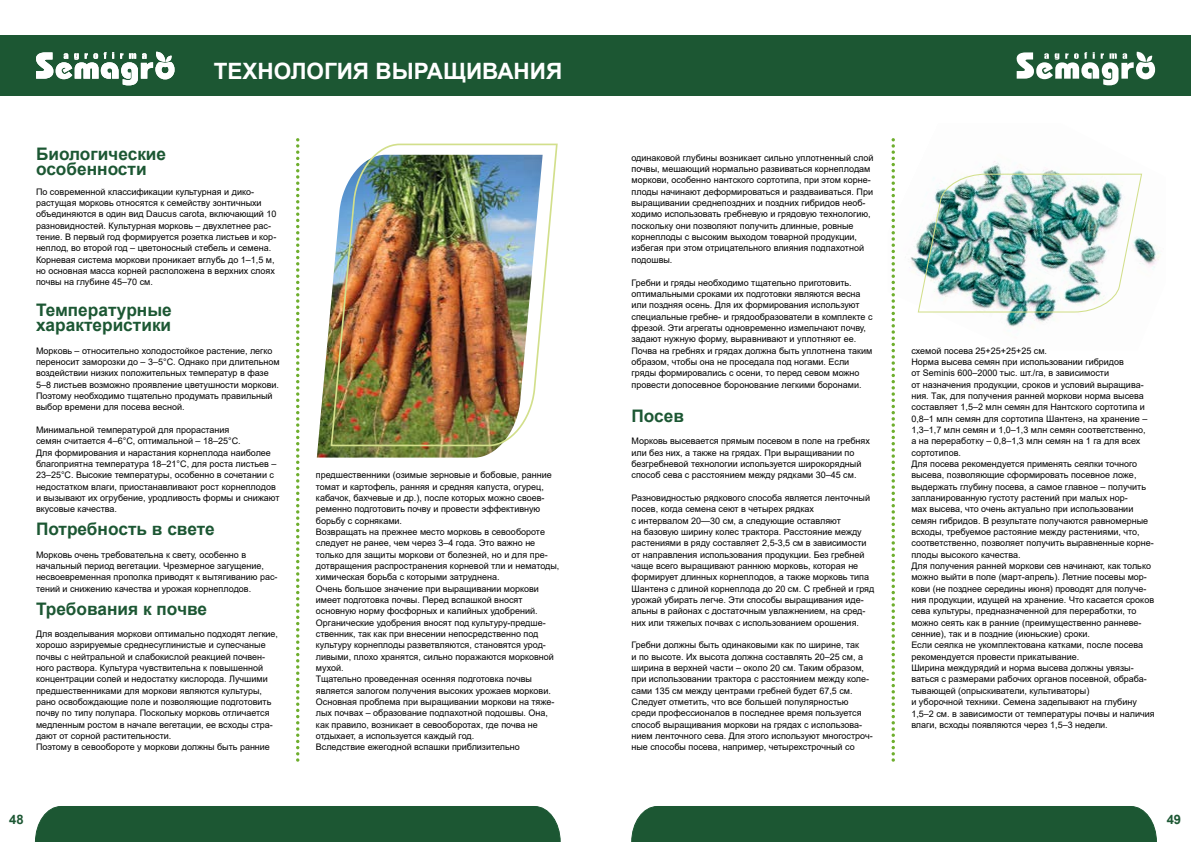
<style>
.page{position:relative;width:1191px;height:842px;background:#fff}
.page>*{position:absolute;margin:0;border:0;box-sizing:border-box;transform-origin:0 0}
.t1{font:700 22.5px "Arial";color:#fff}
.t2{font:700 17.3px/15px "Arial";color:#1c5733}
.t3{font:700 13px "Arial";color:#1c5733}
.t4{font:9px/11.3px "Arial";color:#000}
</style>
<div class="page">
<div style="left:631px;top:806px;width:526px;height:36px;background:#1c5733"></div>
<div style="left:34px;top:806px;width:527px;height:36px;background:#1c5733"></div>
<div style="left:575px;top:35px;width:616px;height:61px;background:#1c5733"></div>
<div style="left:0;top:35px;width:615px;height:61px;background:#1c5733"></div>
<svg style="left:1016px;top:52px;width:139px;height:33px"></svg>
<svg style="left:36px;top:52px;width:138px;height:33px"></svg>
<img style="left:317px;top:326px;width:182px;height:132px">
<img style="left:329px;top:143px;width:229px;height:304px">
<svg style="left:296px;top:140px;width:3px;height:614px"></svg>
<img style="left:891px;top:138px;width:269px;height:190px">
<img style="left:917px;top:173px;width:225px;height:140px">
<svg style="left:891px;top:140px;width:4px;height:614px"></svg>
<h2 class="t2" style="left:36px;top:146px;width:132px">Биологические особенности</h2>
<h1 class="t1" style="left:214px;top:55px;width:350px">ТЕХНОЛОГИЯ ВЫРАЩИВАНИЯ</h1>
<p class="t4" style="left:36px;top:186px;width:242px">По современной классификации культурная и дико&shy;растущая морковь относятся к семейству зонтичныхи объединяются в один вид Daucus carota, включающий 10 разновидностей. Культурная морковь – двухлетнее рас&shy;тение. В первый год формируется розетка листьев и кор&shy;неплод, во второй год – цветоносный стебель и семена.<br>Корневая система моркови проникает вглубь до 1–1,5 м, но основная масса корней расположена в верхних слоях почвы на глубине 45–70 см.</p>
<h2 class="t2" style="left:36px;top:302px;width:137px">Температурные характеристики</h2>
<p class="t4" style="left:36px;top:345px;width:245px">Морковь – относительно холодостойкое растение, легко переносит заморозки до – 3–5°С. Однако при длительном воздействии низких положительных температур в фазе 5–8 листьев возможно проявление цветушности моркови.<br>Поэтому необходимо тщательно продумать правильный выбор времени для посева весной.</p>
<p class="t4" style="left:36px;top:424px;width:245px">Минимальной температурой для прорастания<br>семян считается 4–6°С, оптимальной – 18–25°С.<br>Для формирования и нарастания корнеплода наиболее благоприятна температура 18–21°С, для роста листьев – 23–25°С. Высокие температуры, особенно в сочетании с недостатком влаги, приостанавливают рост корнеплодов и вызывают их огрубение, уродливость формы и снижают вкусовые качества.</p>
<h2 class="t2" style="left:36px;top:521px;width:180px">Потребность в свете</h2>
<p class="t4" style="left:36px;top:549px;width:243px">Морковь очень требовательна к свету, особенно в начальный период вегетации. Чрезмерное загущение, несвоевременная прополка приводят к вытягиванию рас&shy;тений и снижению качества и урожая корнеплодов.</p>
<p class="t4" style="left:36px;top:628px;width:244px">Для возделывания моркови оптимально подходят легкие, хорошо аэрируемые среднесуглинистые и супесчаные почвы с нейтральной и слабокислой реакцией почвен&shy;ного раствора. Культура чувствительна к повышенной концентрации солей и недостатку кислорода. Лучшими предшественниками для моркови являются культуры, рано освобождающие поле и позволяющие подготовить почву по типу полупара. Поскольку морковь отличается медленным ростом в начале вегетации, ее всходы стра&shy;дают от сорной растительности.<br>Поэтому в севообороте у моркови должны быть ранние</p>
<h2 class="t2" style="left:36px;top:601px;width:173px">Требования к почве</h2>
<p class="t4" style="left:316px;top:469px;width:245px">предшественники (озимые зерновые и бобовые, ранние томат и картофель, ранняя и средняя капуста, огурец, кабачок, бахчевые и др.), после которых можно своев&shy;ременно подготовить почву и провести эффективную борьбу с сорняками.<br>Возвращать на прежнее место морковь в севообороте следует не ранее, чем через 3–4 года. Это важно не только для защиты моркови от болезней, но и для пре&shy;дотвращения распространения корневой тли и нематоды, химическая борьба с которыми затруднена.<br>Очень большое значение при выращивании моркови имеет подготовка почвы. Перед вспашкой вносят основную норму фосфорных и калийных удобрений.<br>Органические удобрения вносят под культуру-предше&shy;ственник, так как при внесении непосредственно под культуру корнеплоды разветвляются, становятся урод&shy;ливыми, плохо хранятся, сильно поражаются морковной мухой.<br>Тщательно проведенная осенняя подготовка почвы является залогом получения высоких урожаев моркови.<br>Основная проблема при выращивании моркови на тяже&shy;лых почвах – образование подпахотной подошвы. Она, как правило, возникает в севооборотах, где почва не отдыхает, а используется каждый год.<br>Вследствие ежегодной вспашки приблизительно</p>
<p class="t4" style="left:631px;top:152px;width:243px">одинаковой глубины возникает сильно уплотненный слой почвы, мешающий нормально развиваться корнеплодам моркови, особенно нантского сортотипа, при этом корне&shy;плоды начинают деформироваться и раздваиваться. При выращивании среднепоздних и поздних гибридов необ&shy;ходимо использовать гребневую и грядовую технологию, поскольку они позволяют получить длинные, ровные корнеплоды с высоким выходом товарной продукции, избегая при этом отрицательного влияния подпахотной подошвы.</p>
<p class="t4" style="left:631px;top:277px;width:242px">Гребни и гряды необходимо тщательно приготовить. оптимальными сроками их подготовки являются весна или поздняя осень. Для их формирования используют специальные гребне- и грядообразователи в комплекте с фрезой. Эти агрегаты одновременно измельчают почву, задают нужную форму, выравнивают и уплотняют ее.<br>Почва на гребнях и грядах должна быть уплотнена таким образом, чтобы она не проседала под ногами. Если гряды формировались с осени, то перед севом можно провести допосевное боронование легкими боронами.</p>
<h2 class="t2" style="left:631px;top:408px;width:54px">Посев</h2>
<p class="t4" style="left:631px;top:435px;width:240px">Морковь высевается прямым посевом в поле на гребнях или без них, а также на грядах. При выращивании по безгребневой технологии используется широкорядный способ сева с расстоянием между рядками 30–45 см.</p>
<p class="t4" style="left:631px;top:492px;width:244px">Разновидностью рядкового способа является ленточный посев, когда семена сеют в четырех рядках<br>с интервалом 20—30 см, а следующие оставляют<br>на базовую ширину колес трактора. Расстояние между растениями в ряду составляет 2,5-3,5 см в зависимости от направления использования продукции. Без гребней чаще всего выращивают раннюю морковь, которая не формирует длинных корнеплодов, а также морковь типа Шантенэ с длиной корнеплода до 20 см. С гребней и гряд урожай убирать легче. Эти способы выращивания иде&shy;альны в районах с достаточным увлажнением, на сред&shy;них или тяжелых почвах с использованием орошения.</p>
<p class="t4" style="left:631px;top:639px;width:243px">Гребни должны быть одинаковыми как по ширине, так<br>и по высоте. Их высота должна составлять 20–25 см, а ширина в верхней части – около 20 см. Таким образом, при использовании трактора с расстоянием между коле&shy;сами 135 см между центрами гребней будет 67,5 см.<br>Следует отметить, что все большей популярностью среди профессионалов в последнее время пользуется способ выращивания моркови на грядах с использова&shy;нием ленточного сева. Для этого используют многостроч&shy;ные способы посева, например, четырехстрочный со</p>
<p class="t4" style="left:911px;top:345px;width:245px">схемой посева 25+25+25+25 см.<br>Норма высева семян при использовании гибридов<br>от Seminis 600–2000 тыс. шт./га, в зависимости<br>от назначения продукции, сроков и условий выращива&shy;ния. Так, для получения ранней моркови норма высева составляет 1,5–2 млн семян для Нантского сортотипа и 0,8–1 млн семян для сортотипа Шантенэ, на хранение – 1,3–1,7 млн семян и 1,0–1,3 млн семян соответственно,<br>а на переработку – 0,8–1,3 млн семян на 1 га для всех сортотипов.<br>Для посева рекомендуется применять сеялки точного высева, позволяющие сформировать посевное ложе, выдержать глубину посева, а самое главное – получить запланированную густоту растений при малых нор-<br>мах высева, что очень актуально при использовании семян гибридов. В результате получаются равномерные всходы, требуемое растояние между растениями, что, соответственно, позволяет получить выравненные корне&shy;плоды высокого качества.<br>Для получения ранней моркови сев начинают, как только можно выйти в поле (март-апрель). Летние посевы мор&shy;кови (не позднее середины июня) проводят для получе&shy;ния продукции, идущей на хранение. Что касается сроков сева культуры, предназначенной для переработки, то можно сеять как в ранние (преимущественно ранневе&shy;сенние), так и в поздние (июньские) сроки.<br>Если сеялка не укомплектована катками, после посева рекомендуется провести прикатывание.<br>Ширина междурядий и норма высева должны увязы&shy;ваться с размерами рабочих органов посевной, обраба&shy;тывающей (опрыскиватели, культиваторы)<br>и уборочной техники. Семена заделывают на глубину 1,5–2 см. в зависимости от температуры почвы и наличия влаги, всходы появляются через 1,5–3 недели.</p>
<h3 class="t3" style="left:9px;top:810px;width:16px">48</h3>
<h3 class="t3" style="left:1166px;top:810px;width:16px">49</h3>
</div>
